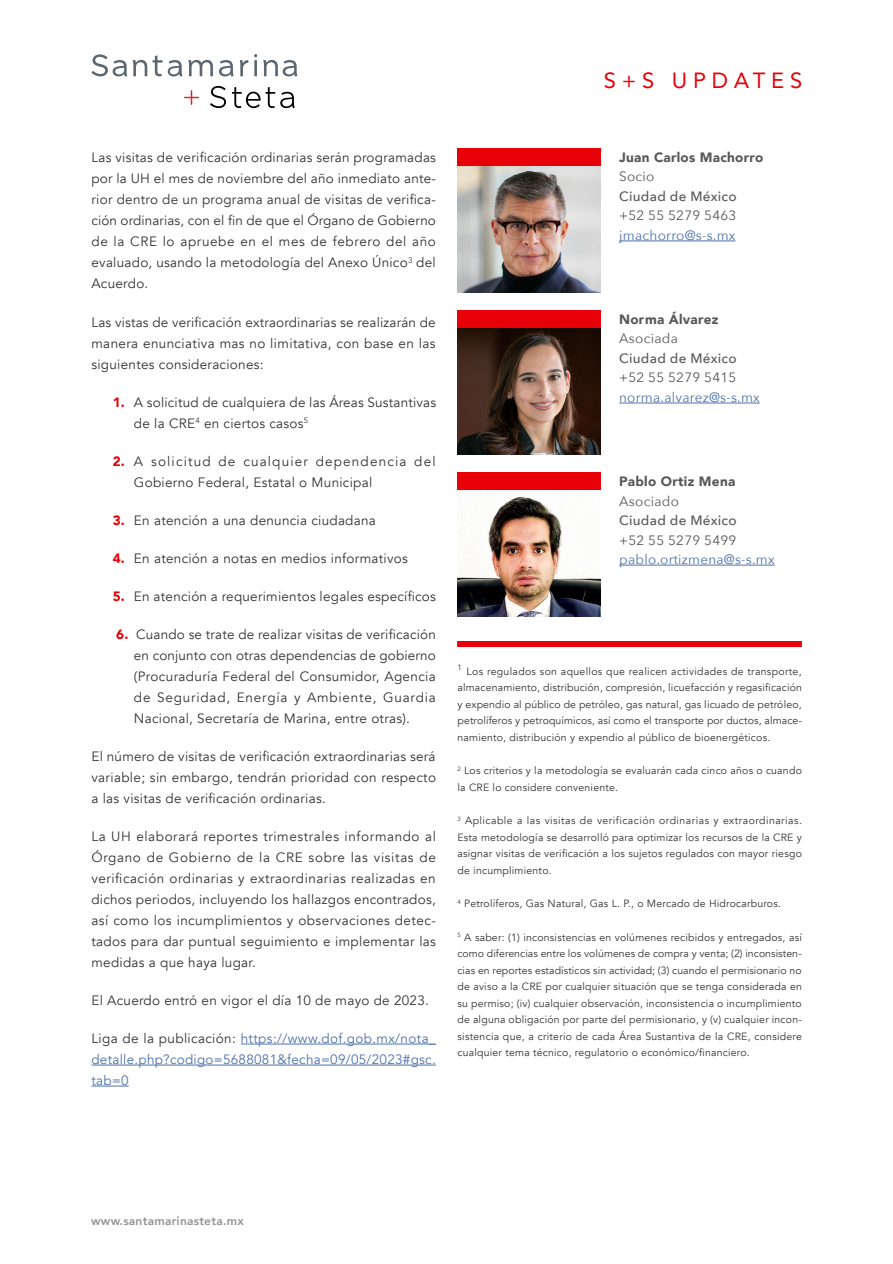
<style>
.page{position:relative;width:893px;height:1264px;background:#fff}
.page>*{position:absolute;margin:0;border:0;box-sizing:border-box;transform-origin:0 0}
.t1{font:21.9px "Avenir";letter-spacing:.26em;color:#e80008}
.t2{font:13.5px/21px "Avenir";letter-spacing:.02em;color:#333;text-align:justify}
.t3{font:13.5px/21px "Avenir";letter-spacing:.02em;color:#4d72ac;text-align:justify}
.t4{font:13.5px/21px "Avenir";letter-spacing:.085em;color:#333}
.Texto{font:13.5px "Avenir Next";letter-spacing:.02em;color:#57585a}
.Texto-2{font:13.5px "Avenir Next";letter-spacing:.02em;color:#4d72ac}
.Texto-3{font:900 13.5px "Avenir";letter-spacing:.02em;color:#57585a}
.Texto-4{font:500 13.5px "Avenir Next";letter-spacing:.02em;color:#57585a}
.t5{font:800 12px "Avenir";letter-spacing:.02em;color:#939598}
.t6{font:10.5px/16.5px "Avenir";letter-spacing:.02em;color:#333;text-align:justify}
.s1{font-weight:900;color:#e80008}
.s2{color:#333}
</style>
<div class="page">
<svg style="left:184px;top:90px;width:15px;height:15px"></svg>
<svg style="left:188px;top:60px;width:25px;height:16px"></svg>
<svg style="left:240px;top:60px;width:8px;height:16px"></svg>
<svg style="left:133px;top:55px;width:29px;height:21px"></svg>
<hr style="left:254px;top:60px;width:3px;height:16px;background:#5c6670">
<svg style="left:91px;top:54px;width:36px;height:22px"></svg>
<svg style="left:168px;top:60px;width:14px;height:16px"></svg>
<svg style="left:219px;top:60px;width:15px;height:16px"></svg>
<svg style="left:263px;top:60px;width:34px;height:16px"></svg>
<svg style="left:210px;top:86px;width:16px;height:22px"></svg>
<svg style="left:232px;top:87px;width:63px;height:21px"></svg>
<img style="left:457px;top:166px;width:143px;height:126px">
<hr style="left:619px;top:240px;width:116px;height:1px;background:#4d72ac">
<div style="left:457px;top:148px;width:143px;height:18px;background:#e80008"></div>
<img style="left:457px;top:328px;width:143px;height:126px">
<hr style="left:619px;top:402px;width:140px;height:1px;background:#4d72ac">
<div style="left:457px;top:310px;width:143px;height:18px;background:#e80008"></div>
<img style="left:457px;top:491px;width:143px;height:125px">
<hr style="left:619px;top:564px;width:155px;height:1px;background:#4d72ac">
<div style="left:457px;top:472px;width:143px;height:18px;background:#e80008"></div>
<hr style="left:241px;top:1043px;width:195px;height:1px;background:#4d72ac">
<hr style="left:91px;top:1064px;width:345px;height:1px;background:#4d72ac">
<hr style="left:91px;top:1085px;width:38px;height:1px;background:#4d72ac">
<div style="left:457px;top:641px;width:345px;height:6px;background:#e80008"></div>
<p class="t1" style="left:604px;top:62px;width:200px">S+S UPDATES</p>
<p class="t2" style="left:91px;top:147px;width:346px">Las visitas de verificación ordinarias serán programadas por la UH el mes de noviembre del año inmediato ante&shy;rior dentro de un programa anual de visitas de verifica&shy;ción ordinarias, con el fin de que el Órgano de Gobierno de la CRE lo apruebe en el mes de febrero del año evaluado, usando la metodología del Anexo Único<sup>3</sup> del Acuerdo.</p>
<p class="t2" style="left:91px;top:311px;width:346px">Las vistas de verificación extraordinarias se realizarán de manera enunciativa mas no limitativa, con base en las siguientes consideraciones:</p>
<p class="t2" style="left:134px;top:391px;width:303px;text-indent:-21px"><span class="s1">1.</span> A solicitud de cualquiera de las Áreas Sustantivas de la CRE<sup>4</sup> en ciertos casos<sup>5</sup></p>
<p class="t4" style="left:134px;top:450px;width:303px;text-indent:-21px"><span class="s1">2.</span> A solicitud de cualquier dependencia del<br>Gobierno Federal, Estatal o Municipal</p>
<p class="t2" style="left:113px;top:509px;width:265px"><span class="s1">3.</span> En atención a una denuncia ciudadana</p>
<p class="t2" style="left:113px;top:547px;width:297px"><span class="s1">4.</span> En atención a notas en medios informativos</p>
<p class="t2" style="left:113px;top:585px;width:325px"><span class="s1">5.</span> En atención a requerimientos legales específicos</p>
<p class="t2" style="left:134px;top:623px;width:303px;text-indent:-18px"><span class="s1">6.</span> Cuando se trate de realizar visitas de verificación en conjunto con otras dependencias de gobierno (Procuraduría Federal del Consumidor, Agencia de Seguridad, Energía y Ambiente, Guardia Nacional, Secretaría de Marina, entre otras).</p>
<p class="t2" style="left:91px;top:745px;width:346px">El número de visitas de verificación extraordinarias será variable; sin embargo, tendrán prioridad con respecto a las visitas de verificación ordinarias.</p>
<p class="t2" style="left:91px;top:825px;width:346px">La UH elaborará reportes trimestrales informando al Órgano de Gobierno de la CRE sobre las visitas de verificación ordinarias y extraordinarias realizadas en dichos periodos, incluyendo los hallazgos encontrados, así como los incumplimientos y observaciones detec&shy;tados para dar puntual seguimiento e implementar las medidas a que haya lugar.</p>
<p class="t2" style="left:91px;top:989px;width:339px">El Acuerdo entró en vigor el día 10 de mayo de 2023.</p>
<p class="t3" style="left:91px;top:1028px;width:346px"><span class="s2">Liga de la publicación:</span> https://www.dof.gob.mx/nota_ detalle.php?codigo=5688081&amp;fecha=09/05/2023#gsc. tab=0</p>
<p class="Texto-3" style="left:619px;top:145px;width:146px">Juan Carlos Machorro</p>
<p class="Texto" style="left:619px;top:165px;width:37px">Socio</p>
<p class="Texto-4" style="left:619px;top:185px;width:119px">Ciudad de México</p>
<p class="Texto" style="left:619px;top:204px;width:119px">+52 55 5279 5463</p>
<p class="Texto-2" style="left:619px;top:224px;width:118px">jmachorro@s-s.mx</p>
<p class="Texto-3" style="left:619px;top:307px;width:101px">Norma Álvarez</p>
<p class="Texto" style="left:619px;top:327px;width:60px">Asociada</p>
<p class="Texto-4" style="left:619px;top:347px;width:119px">Ciudad de México</p>
<p class="Texto" style="left:619px;top:366px;width:119px">+52 55 5279 5415</p>
<p class="Texto-2" style="left:619px;top:386px;width:142px">norma.alvarez@s-s.mx</p>
<p class="Texto-3" style="left:619px;top:469px;width:118px">Pablo Ortiz Mena</p>
<p class="Texto" style="left:619px;top:489px;width:61px">Asociado</p>
<p class="Texto-4" style="left:619px;top:509px;width:119px">Ciudad de México</p>
<p class="Texto" style="left:619px;top:528px;width:119px">+52 55 5279 5499</p>
<p class="Texto-2" style="left:619px;top:548px;width:157px">pablo.ortizmena@s-s.mx</p>
<p class="t6" style="left:457px;top:663px;width:346px"><sup>1</sup> Los regulados son aquellos que realicen actividades de transporte, almacenamiento, distribución, compresión, licuefacción y regasificación y expendio al público de petróleo, gas natural, gas licuado de petróleo, petrolíferos y petroquímicos, así como el transporte por ductos, almace&shy;namiento, distribución y expendio al público de bioenergéticos.</p>
<p class="t6" style="left:457px;top:762px;width:346px"><sup>2</sup> Los criterios y la metodología se evaluarán cada cinco años o cuando la CRE lo considere conveniente.</p>
<p class="t6" style="left:457px;top:812px;width:346px"><sup>3</sup> Aplicable a las visitas de verificación ordinarias y extraordinarias.<br>Esta metodología se desarrolló para optimizar los recursos de la CRE y asignar visitas de verificación a los sujetos regulados con mayor riesgo de incumplimiento.</p>
<p class="t6" style="left:457px;top:895px;width:325px"><sup>4</sup> Petrolíferos, Gas Natural, Gas L. P., o Mercado de Hidrocarburos.</p>
<p class="t6" style="left:457px;top:929px;width:346px"><sup>5</sup> A saber: (1) inconsistencias en volúmenes recibidos y entregados, así como diferencias entre los volúmenes de compra y venta; (2) inconsisten&shy;cias en reportes estadísticos sin actividad; (3) cuando el permisionario no de aviso a la CRE por cualquier situación que se tenga considerada en su permiso; (iv) cualquier observación, inconsistencia o incumplimiento de alguna obligación por parte del permisionario, y (v) cualquier incon&shy;sistencia que, a criterio de cada Área Sustantiva de la CRE, considere cualquier tema técnico, regulatorio o económico/financiero.</p>
<p class="t5" style="left:91px;top:1210px;width:154px">www.santamarinasteta.mx</p>
</div>
